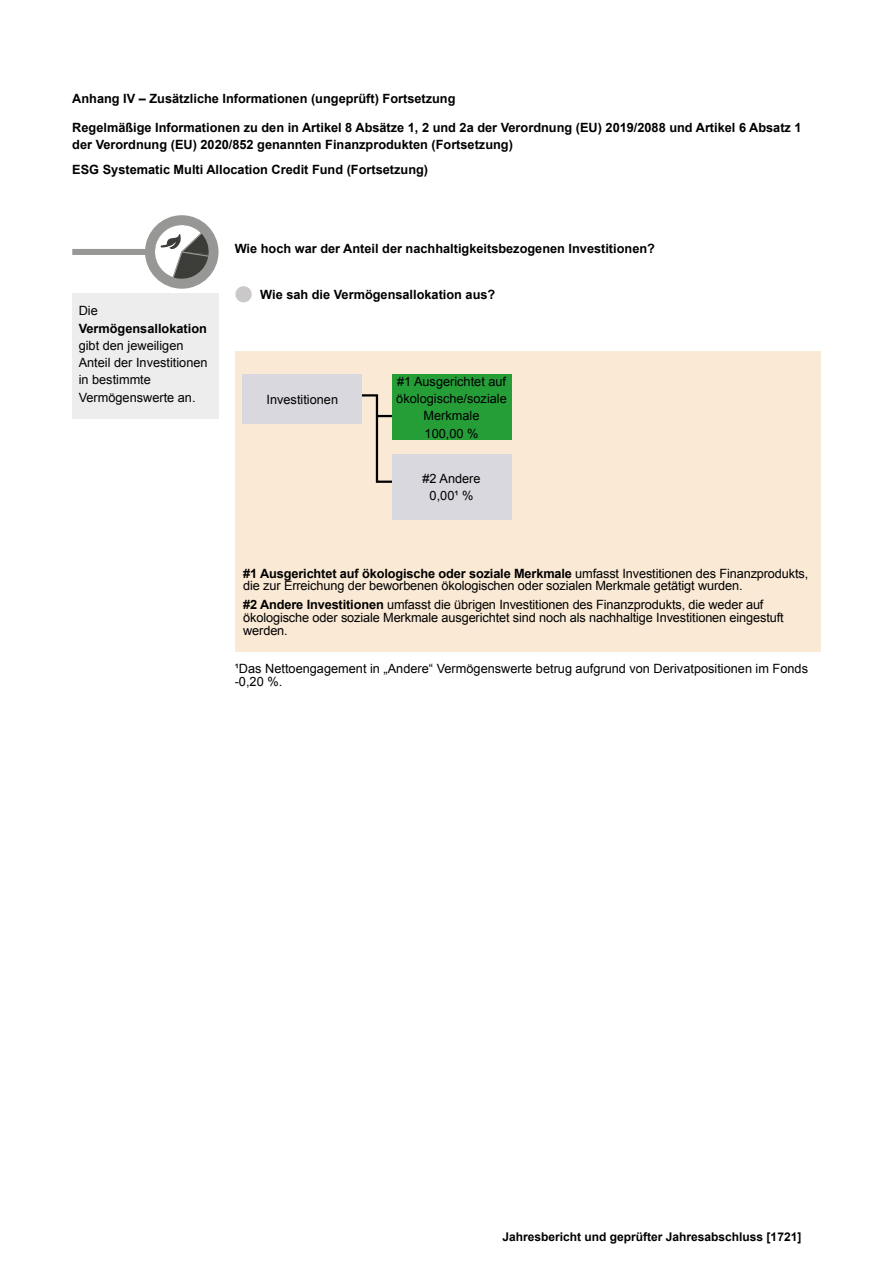
<style>
.page{position:relative;width:893px;height:1263px;background:#fff}
.page>*{position:absolute;margin:0;border:0;box-sizing:border-box;transform-origin:0 0}
.t1{font:12.75px/17.2px "Arial";letter-spacing:-.01em;color:#000}
.t2{font:700 12.75px/16.5px "Arial";color:#000}
.t3{font:700 12px "Arial";color:#000}
.s1{color:#cac8c8}
.s2{font-weight:700}
</style>
<div class="page">
<div style="left:235px;top:352px;width:586px;height:300px;background:#fae9d5"></div>
<svg style="left:362px;top:394px;width:30px;height:89px"></svg>
<div style="left:243px;top:374px;width:119px;height:50px;background:#d9d8df"></div>
<div style="left:392px;top:454px;width:119px;height:66px;background:#d9d8df"></div>
<div style="left:392px;top:374px;width:119px;height:66px;background:#259e38"></div>
<div style="left:72px;top:249px;width:76px;height:6px;background:#979796"></div>
<div style="left:145px;top:215px;width:74px;height:74px;background:#979796;border-radius:50%"></div>
<svg style="left:152px;top:221px;width:58px;height:59px"></svg>
<div style="left:72px;top:293px;width:147px;height:126px;background:#ededed"></div>
<p class="t2" style="left:72px;top:91px;width:385px">Anhang IV – Zusätzliche Informationen (ungeprüft) Fortsetzung</p>
<p class="t2" style="left:72px;top:120px;width:731px">Regelmäßige Informationen zu den in Artikel 8 Absätze 1, 2 und 2a der Verordnung (EU) 2019/2088 und Artikel 6 Absatz 1 der Verordnung (EU) 2020/852 genannten Finanzprodukten (Fortsetzung)</p>
<p class="t2" style="left:72px;top:161px;width:357px">ESG Systematic Multi Allocation Credit Fund (Fortsetzung)</p>
<p class="t1" style="left:79px;top:302px;width:21px">Die</p>
<p class="t2" style="left:79px;top:320px;width:130px">Vermögensallokation</p>
<p class="t1" style="left:79px;top:337px;width:130px">gibt den jeweiligen<br>Anteil der Investitionen in bestimmte<br>Vermögenswerte an.</p>
<p class="t2" style="left:235px;top:240px;width:422px">Wie hoch war der Anteil der nachhaltigkeitsbezogenen Investitionen?</p>
<p class="t2" style="left:235px;top:287px;width:262px"><span class="s1">●</span> Wie sah die Vermögensallokation aus?</p>
<p class="t1" style="left:267px;top:391px;width:73px">Investitionen</p>
<p class="t1" style="left:396px;top:373px;width:112px;text-align:center">#1 Ausgerichtet auf ökologische/soziale<br>Merkmale<br>100,00 %</p>
<p class="t1" style="left:422px;top:470px;width:60px;text-align:center">#2 Andere<br>0,00¹ %</p>
<p class="t1" style="left:243px;top:567px;width:567px;line-height:12.8px"><span class="s2">#1 Ausgerichtet auf ökologische oder soziale Merkmale</span> umfasst Investitionen des Finanzprodukts, die zur Erreichung der beworbenen ökologischen oder sozialen Merkmale getätigt wurden.</p>
<p class="t1" style="left:243px;top:599px;width:542px;line-height:12.8px"><span class="s2">#2 Andere Investitionen</span> umfasst die übrigen Investitionen des Finanzprodukts, die weder auf ökologische oder soziale Merkmale ausgerichtet sind noch als nachhaltige Investitionen eingestuft werden.</p>
<p class="t1" style="left:235px;top:662px;width:575px;line-height:12.8px">¹Das Nettoengagement in „Andere“ Vermögenswerte betrug aufgrund von Derivatpositionen im Fonds -0,20 %.</p>
<p class="t3" style="left:503px;top:1229px;width:300px">Jahresbericht und geprüfter Jahresabschluss [1721]</p>
</div>
